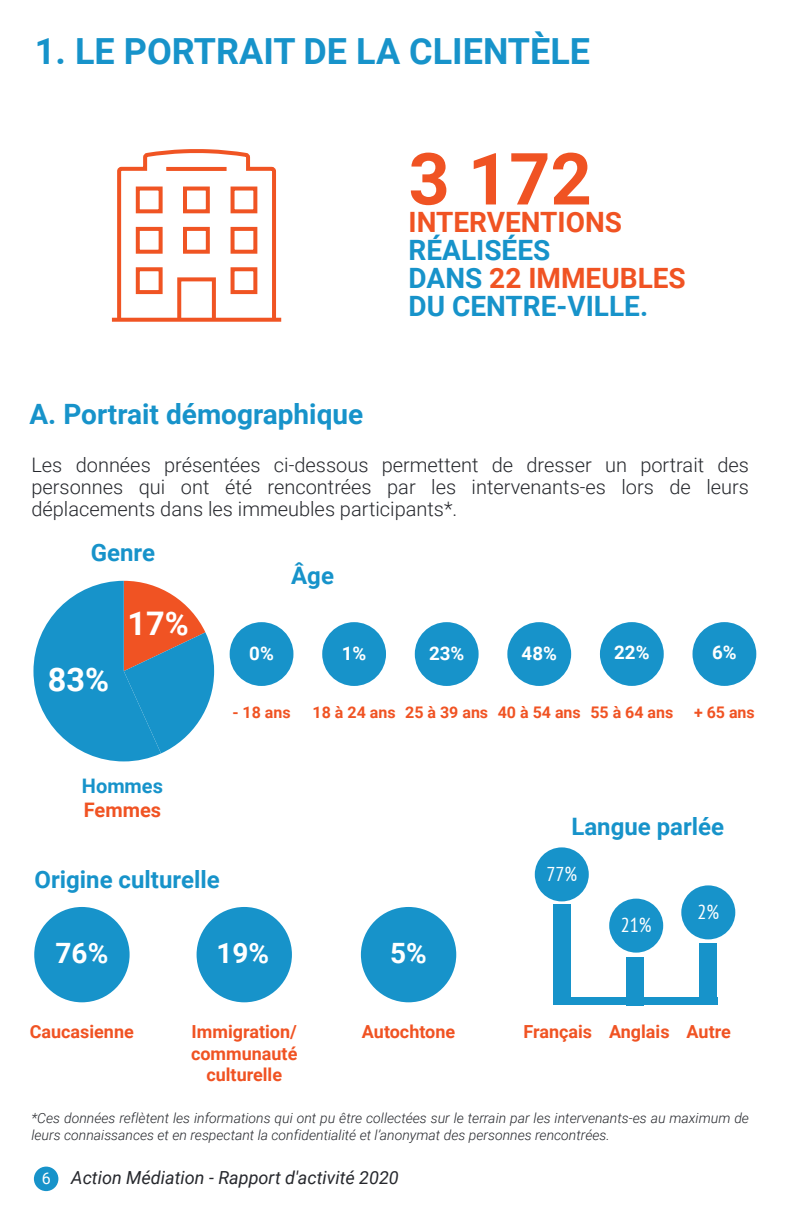
<style>
.page{position:relative;width:792px;height:1224px;background:#fff}
.page>*{position:absolute;margin:0;border:0;box-sizing:border-box;transform-origin:0 0}
.t1{font:700 72px "Roboto";color:#f05323}
.t2{font:700 36px "Roboto";color:#1793ca}
.t3{font:700 32.6px "Roboto";color:#fff}
.t4{font:700 28px/28px "Roboto";color:#1793ca}
.t5{font:700 28px "Roboto";color:#f05323}
.t6{font:700 28px "Roboto";color:#fff}
.t7{font:700 24px "Roboto";color:#1793ca}
.t8{font:300 20px/22px "Roboto";color:#26282d;text-align:justify}
.t9{font:condensed 20px "PT Sans";color:#fff}
.t10{font:700 20px "Roboto";color:#1793ca}
.t11{font:700 20px "Roboto";color:#f05323}
.t12{font:700 18.8px "Roboto";color:#fff}
.t13{font:700 18px/21.6px "Roboto";color:#f05323;text-align:center}
.t14{font:italic 18px "Roboto";color:#26282d}
.t15{font:700 16px "Roboto";color:#f05323}
.t16{font:italic 300 14px/16.8px "Roboto";color:#26282d}
.s1{color:#f05323}
.s2{font-style:normal;font-size:16px;color:#fff}
</style>
<div class="page">
<svg style="left:33px;top:581px;width:181px;height:180px"></svg>
<div style="left:34px;top:907px;width:96px;height:95px;background:#1793ca;border-radius:50%"></div>
<div style="left:197px;top:907px;width:95px;height:95px;background:#1793ca;border-radius:50%"></div>
<div style="left:361px;top:907px;width:95px;height:95px;background:#1793ca;border-radius:50%"></div>
<div style="left:555px;top:997px;width:162px;height:8px;background:#1793ca"></div>
<div style="left:553px;top:904px;width:18px;height:101px;background:#1793ca"></div>
<div style="left:626px;top:957px;width:18px;height:48px;background:#1793ca"></div>
<div style="left:535px;top:847px;width:54px;height:54px;background:#1793ca;border-radius:50%"></div>
<div style="left:609px;top:899px;width:54px;height:54px;background:#1793ca;border-radius:50%"></div>
<div style="left:699px;top:943px;width:18px;height:58px;background:#1793ca"></div>
<div style="left:681px;top:885px;width:54px;height:54px;background:#1793ca;border-radius:50%"></div>
<div style="left:230px;top:622px;width:63px;height:64px;background:#1793ca;border-radius:50%"></div>
<div style="left:322px;top:622px;width:64px;height:64px;background:#1793ca;border-radius:50%"></div>
<div style="left:415px;top:622px;width:64px;height:64px;background:#1793ca;border-radius:50%"></div>
<div style="left:507px;top:622px;width:64px;height:64px;background:#1793ca;border-radius:50%"></div>
<div style="left:600px;top:622px;width:64px;height:64px;background:#1793ca;border-radius:50%"></div>
<div style="left:693px;top:622px;width:63px;height:64px;background:#1793ca;border-radius:50%"></div>
<div style="left:34px;top:1167px;width:24px;height:24px;background:#1793ca;border-radius:50%"></div>
<svg style="left:115px;top:149px;width:163px;height:169px"></svg>
<hr style="left:166px;top:167px;width:61px;height:4px;background:#f05423">
<div style="left:136px;top:267px;width:27px;height:27px;border:4px solid #f05423"></div>
<div style="left:231px;top:267px;width:26px;height:27px;border:4px solid #f05423"></div>
<div style="left:136px;top:227px;width:27px;height:27px;border:4px solid #f05423"></div>
<div style="left:183px;top:227px;width:27px;height:27px;border:4px solid #f05423"></div>
<div style="left:231px;top:227px;width:26px;height:27px;border:4px solid #f05423"></div>
<div style="left:136px;top:187px;width:27px;height:26px;border:4px solid #f05423"></div>
<div style="left:183px;top:187px;width:27px;height:26px;border:4px solid #f05423"></div>
<div style="left:231px;top:187px;width:26px;height:26px;border:4px solid #f05423"></div>
<div style="left:177px;top:277px;width:39px;height:45px;border:4px solid #f05423"></div>
<svg style="left:112px;top:318px;width:169px;height:4px"></svg>
<h2 class="t2" style="left:35px;top:26px;width:557px">1. LE PORTRAIT DE LA CLIENTÈLE</h2>
<h3 class="t4" style="left:29px;top:399px;width:335px">A. Portrait démographique</h3>
<h1 class="t1" style="left:409px;top:128px;width:185px">3 172</h1>
<h3 class="t5" style="left:409px;top:203px;width:215px">INTERVENTIONS</h3>
<h3 class="t4" style="left:409px;top:235px;width:279px">RÉALISÉES<br>DANS <span class="s1">22 IMMEUBLES<br></span>DU CENTRE-VILLE.</h3>
<h3 class="t8" style="left:31px;top:454px;width:719px">Les données présentées ci-dessous permettent de dresser un portrait des personnes qui ont été rencontrées par les intervenants-es lors de leurs déplacements dans les immeubles participants*.</h3>
<h3 class="t7" style="left:91px;top:535px;width:66px">Genre</h3>
<h3 class="t3" style="left:48px;top:656px;width:63px">83%</h3>
<h3 class="t3" style="left:127px;top:601px;width:63px">17%</h3>
<h3 class="t7" style="left:291px;top:559px;width:44px">Âge</h3>
<h3 class="t12" style="left:249px;top:640px;width:26px">0%</h3>
<p class="t15" style="left:232px;top:701px;width:60px">- 18 ans</p>
<h3 class="t12" style="left:342px;top:640px;width:26px">1%</h3>
<h3 class="t12" style="left:429px;top:640px;width:37px">23%</h3>
<h3 class="t12" style="left:522px;top:640px;width:37px">48%</h3>
<h3 class="t12" style="left:614px;top:640px;width:37px">22%</h3>
<p class="t15" style="left:313px;top:701px;width:85px">18 à 24 ans</p>
<p class="t15" style="left:405px;top:701px;width:85px">25 à 39 ans</p>
<p class="t15" style="left:498px;top:701px;width:85px">40 à 54 ans</p>
<p class="t15" style="left:590px;top:701px;width:85px">55 à 64 ans</p>
<h3 class="t12" style="left:712px;top:640px;width:26px">6%</h3>
<p class="t15" style="left:694px;top:701px;width:62px">+ 65 ans</p>
<h3 class="t10" style="left:82px;top:772px;width:83px">Hommes</h3>
<h3 class="t11" style="left:84px;top:796px;width:79px">Femmes</h3>
<h3 class="t7" style="left:571px;top:810px;width:154px">Langue parlée</h3>
<h3 class="t7" style="left:34px;top:863px;width:187px">Origine culturelle</h3>
<h3 class="t9" style="left:547px;top:862px;width:32px">77%</h3>
<h3 class="t9" style="left:621px;top:912px;width:32px">21%</h3>
<h3 class="t9" style="left:698px;top:900px;width:23px">2%</h3>
<h3 class="t6" style="left:56px;top:933px;width:54px">76%</h3>
<h3 class="t6" style="left:216px;top:933px;width:54px">19%</h3>
<h3 class="t6" style="left:390px;top:933px;width:38px">5%</h3>
<p class="t13" style="left:30px;top:1020px;width:106px">Caucasienne</p>
<p class="t13" style="left:191px;top:1020px;width:108px">Immigration/ communauté culturelle</p>
<p class="t13" style="left:362px;top:1020px;width:95px">Autochtone</p>
<p class="t13" style="left:523px;top:1020px;width:209px">Français Anglais Autre</p>
<p class="t16" style="left:31px;top:1109px;width:719px">*Ces données reflètent les informations qui ont pu être collectées sur le terrain par les intervenants-es au maximum de leurs connaissances et en respectant la confidentialité et l’anonymat des personnes rencontrées.</p>
<p class="t14" style="left:42px;top:1165px;width:359px"><span class="s2">6</span> Action Médiation - Rapport d'activité 2020</p>
</div>
